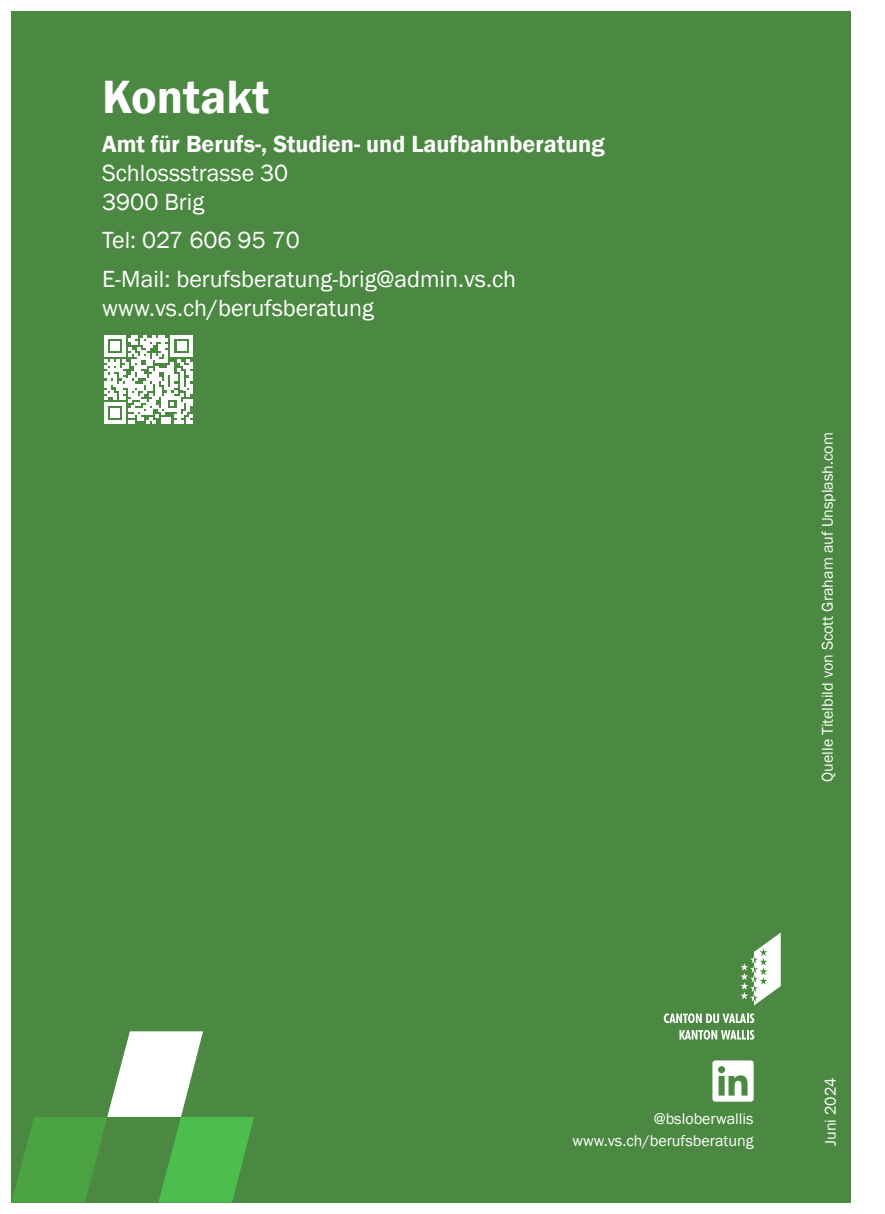
<style>
.page{position:relative;width:885px;height:1214px;background:#fff}
.page>*{position:absolute;margin:0;border:0;box-sizing:border-box;transform-origin:0 0}
.t1{font:600 48px "Franklin Gothic";color:#fff}
.t2{font:24px/28.8px "Franklin Gothic";color:#fff}
.t3{font:600 24px "Franklin Gothic";color:#fff}
.t4{font:16px/22.2px "Franklin Gothic";color:#fff;text-align:right}
</style>
<div class="page">
<div style="left:11px;top:11px;width:839px;height:1191px;background:#4b8841"></div>
<svg style="left:12px;top:1031px;width:242px;height:171px"></svg>
<svg style="left:712px;top:1060px;width:41px;height:41px"></svg>
<svg style="left:104px;top:335px;width:88px;height:88px"></svg>
<svg style="left:740px;top:933px;width:40px;height:72px"></svg>
<svg style="left:663px;top:1013px;width:91px;height:9px"></svg>
<svg style="left:679px;top:1030px;width:75px;height:9px"></svg>
<h1 class="t1" style="left:102px;top:67px;width:169px">Kontakt</h1>
<p class="t3" style="left:102px;top:129px;width:504px">Amt für Berufs-, Studien- und Laufbahnberatung</p>
<p class="t2" style="left:102px;top:159px;width:188px">Schlossstrasse 30<br>3900 Brig</p>
<p class="t2" style="left:102px;top:221px;width:415px;line-height:38.8px">Tel: 027 606 95 70<br>E-Mail: berufsberatung-brig@admin.vs.ch</p>
<p class="t2" style="left:102px;top:294px;width:273px">www.vs.ch/berufsberatung</p>
<p class="t4" style="left:816px;top:781px;width:351px;rotate:-90deg">Quelle Titelbild von Scott Graham auf Unsplash.com</p>
<p class="t4" style="left:572px;top:1107px;width:183px">@bsloberwallis www.vs.ch/berufsberatung</p>
<p class="t4" style="left:819px;top:1145px;width:69px;rotate:-90deg">Juni 2024</p>
</div>
